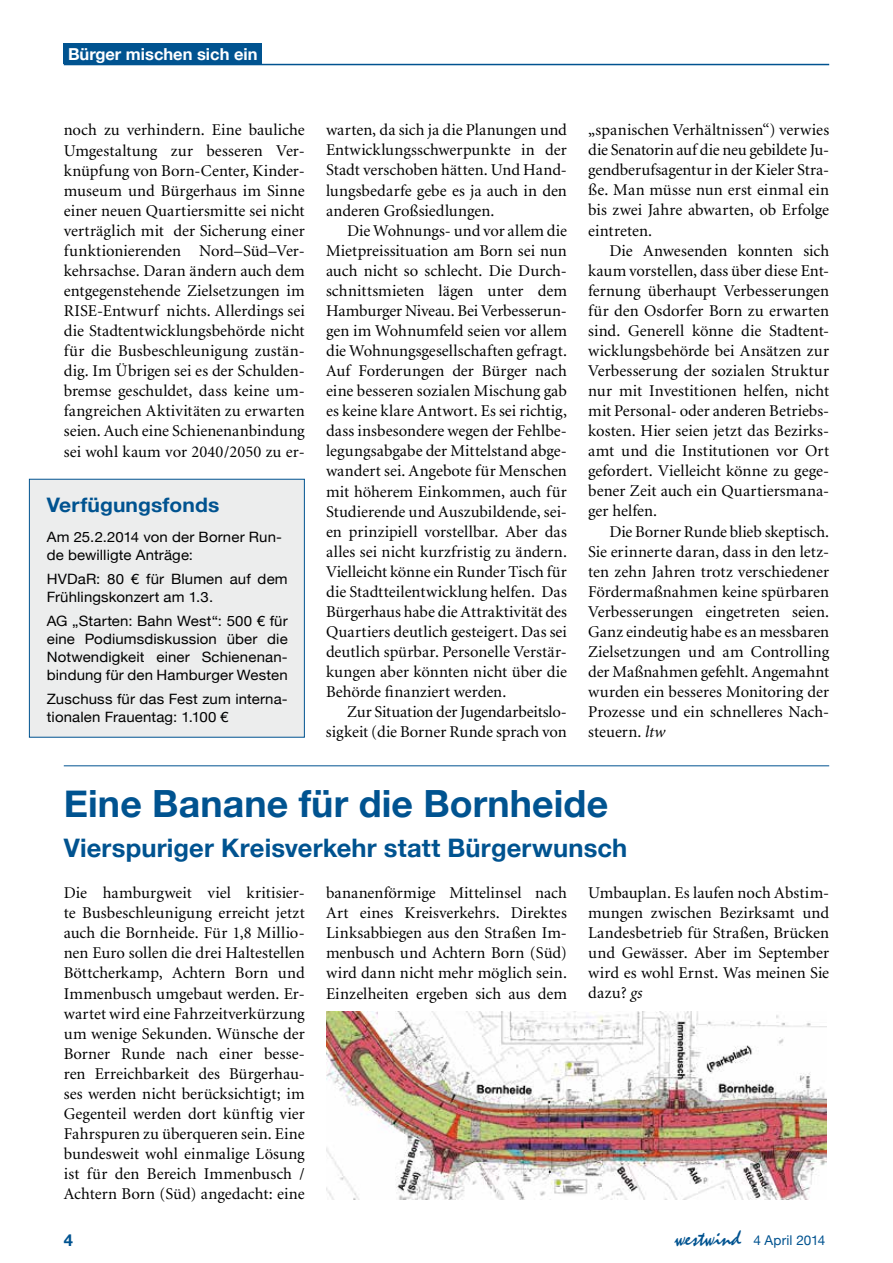
<style>
.page{position:relative;width:893px;height:1263px;background:#fff}
.page>*{position:absolute;margin:0;border:0;box-sizing:border-box;transform-origin:0 0}
.t1{font:700 37.5px "Helvetica Neue";letter-spacing:.005em;color:#005390}
.t2{font:700 25.5px "Helvetica Neue";letter-spacing:.005em;color:#005390}
.t3{font:700 19.95px "Helvetica Neue";letter-spacing:.005em;color:#005390;scale:1.05 1}
.t4{font:16.5px/20.1px "Minion";color:#000;text-align:justify}
.t5{font:700 16.5px "Helvetica Neue";color:#fff}
.t6{font:700 16.5px "Helvetica Neue";color:#005390}
.t7{font:14.25px/18px "Helvetica Neue";letter-spacing:.01em;color:#000;scale:1.05 1}
.t8{font:13.5px "Helvetica Neue";letter-spacing:.005em;color:#005390}
.s1{font-style:italic}
.s2{font-family:"Mistral";font-size:21px}
</style>
<div class="page">
<hr style="left:64px;top:64px;width:765px;height:1px;background:#005390">
<div style="left:64px;top:43px;width:198px;height:21px;background:#005390"></div>
<div style="left:29px;top:479px;width:276px;height:259px;background:#eceded;border:1px solid #005390"></div>
<img style="left:326px;top:1011px;width:500px;height:188px">
<hr style="left:64px;top:765px;width:765px;height:1px;background:#005390">
<p class="t5" style="left:68px;top:43px;width:191px">Bürger mischen sich ein</p>
<p class="t4" style="left:64px;top:121px;width:242px">noch zu verhindern. Eine bauliche Umgestaltung zur besseren Ver&shy;knüpfung von Born-Center, Kinder&shy;museum und Bürgerhaus im Sinne einer neuen Quartiersmitte sei nicht verträglich mit der Sicherung einer funktionierenden Nord–Süd–Ver&shy;kehrsachse. Daran ändern auch dem entgegenstehende Zielsetzungen im RISE-Entwurf nichts. Allerdings sei die Stadtentwicklungsbehörde nicht für die Busbeschleunigung zustän&shy;dig. Im Übrigen sei es der Schulden&shy;bremse geschuldet, dass keine um&shy;fangreichen Aktivitäten zu erwarten seien. Auch eine Schienenanbindung sei wohl kaum vor 2040/2050 zu er-</p>
<p class="t4" style="left:326px;top:121px;width:242px">warten, da sich ja die Planungen und Entwicklungsschwerpunkte in der Stadt verschoben hätten. Und Hand&shy;lungsbedarfe gebe es ja auch in den anderen Großsiedlungen.</p>
<p class="t4" style="left:326px;top:221px;width:243px;text-indent:21px">Die Wohnungs- und vor allem die Mietpreissituation am Born sei nun auch nicht so schlecht. Die Durch&shy;schnittsmieten lägen unter dem Hamburger Niveau. Bei Verbesserun&shy;gen im Wohnumfeld seien vor allem die Wohnungsgesellschaften gefragt.<br>Auf Forderungen der Bürger nach eine besseren sozialen Mischung gab es keine klare Antwort. Es sei richtig, dass insbesondere wegen der Fehlbe&shy;legungsabgabe der Mittelstand abge&shy;wandert sei. Angebote für Menschen mit höherem Einkommen, auch für Studierende und Auszubildende, sei&shy;en prinzipiell vorstellbar. Aber das alles sei nicht kurzfristig zu ändern.<br>Vielleicht könne ein Runder Tisch für die Stadtteilentwicklung helfen. Das Bürgerhaus habe die Attraktivität des Quartiers deutlich gesteigert. Das sei deutlich spürbar. Personelle Verstär&shy;kungen aber könnten nicht über die Behörde finanziert werden.</p>
<p class="t4" style="left:326px;top:703px;width:242px;text-align:right">Zur Situation der Jugendarbeitslo&shy;sigkeit (die Borner Runde sprach von</p>
<p class="t3" style="left:47px;top:492px;width:166px">Verfügungsfonds</p>
<p class="t7" style="left:47px;top:527px;width:226px">Am 25.2.2014 von der Borner Run&shy;de bewilligte Anträge:</p>
<p class="t7" style="left:47px;top:569px;width:231px">HVDaR: 80 € für Blumen auf dem<br>Frühlingskonzert am 1.3.</p>
<p class="t7" style="left:47px;top:611px;width:231px;text-align:justify">AG „Starten: Bahn West“: 500 € für eine Podiumsdiskussion über die Notwendigkeit einer Schienenan&shy;bindung für den Hamburger Westen</p>
<p class="t7" style="left:47px;top:689px;width:231px">Zuschuss für das Fest zum interna&shy;tionalen Frauentag: 1.100 €</p>
<p class="t4" style="left:588px;top:120px;width:242px">„spanischen Verhältnissen“) verwies die Senatorin auf die neu gebildete Ju&shy;gendberufsagentur in der Kieler Stra&shy;ße. Man müsse nun erst einmal ein bis zwei Jahre abwarten, ob Erfolge eintreten.</p>
<p class="t4" style="left:588px;top:241px;width:242px;text-align:left;text-indent:21px">Die Anwesenden konnten sich kaum vorstellen, dass über diese Ent&shy;fernung überhaupt Verbesserungen für den Osdorfer Born zu erwarten sind. Generell könne die Stadtent&shy;wicklungsbehörde bei Ansätzen zur Verbesserung der sozialen Struktur nur mit Investitionen helfen, nicht mit Personal- oder anderen Betriebs&shy;kosten. Hier seien jetzt das Bezirks&shy;amt und die Institutionen vor Ort gefordert. Vielleicht könne zu gege&shy;bener Zeit auch ein Quartiersmana&shy;ger helfen.</p>
<p class="t4" style="left:588px;top:522px;width:242px;text-indent:21px">Die Borner Runde blieb skeptisch.<br>Sie erinnerte daran, dass in den letz&shy;ten zehn Jahren trotz verschiedener Fördermaßnahmen keine spürbaren Verbesserungen eingetreten seien.<br>Ganz eindeutig habe es an messbaren Zielsetzungen und am Controlling der Maßnahmen gefehlt. Angemahnt wurden ein besseres Monitoring der Prozesse und ein schnelleres Nach&shy;steuern. <span class="s1">ltw</span></p>
<h1 class="t1" style="left:64px;top:780px;width:546px">Eine Banane für die Bornheide</h1>
<h2 class="t2" style="left:64px;top:832px;width:565px">Vierspuriger Kreisverkehr statt Bürgerwunsch</h2>
<p class="t4" style="left:64px;top:883px;width:242px">Die hamburgweit viel kritisier&shy;te Busbeschleunigung erreicht jetzt auch die Bornheide. Für 1,8 Millio&shy;nen Euro sollen die drei Haltestellen Böttcherkamp, Achtern Born und Immenbusch umgebaut werden. Er&shy;wartet wird eine Fahrzeitverkürzung um wenige Sekunden. Wünsche der Borner Runde nach einer besse&shy;ren Erreichbarkeit des Bürgerhau&shy;ses werden nicht berücksichtigt; im Gegenteil werden dort künftig vier Fahrspuren zu überqueren sein. Eine bundesweit wohl einmalige Lösung ist für den Bereich Immenbusch / Achtern Born (Süd) angedacht: eine</p>
<p class="t4" style="left:326px;top:883px;width:242px">bananenförmige Mittelinsel nach Art eines Kreisverkehrs. Direktes Linksabbiegen aus den Straßen Im&shy;menbusch und Achtern Born (Süd) wird dann nicht mehr möglich sein.<br>Einzelheiten ergeben sich aus dem</p>
<p class="t4" style="left:588px;top:883px;width:242px">Umbauplan. Es laufen noch Abstim&shy;mungen zwischen Bezirksamt und Landesbetrieb für Straßen, Brücken und Gewässer. Aber im September wird es wohl Ernst. Was meinen Sie dazu? <span class="s1">gs</span></p>
<p class="t6" style="left:64px;top:1230px;width:11px">4</p>
<p class="t8" style="left:675px;top:1232px;width:152px"><span class="s2">westwind</span> 4 April 2014</p>
</div>
